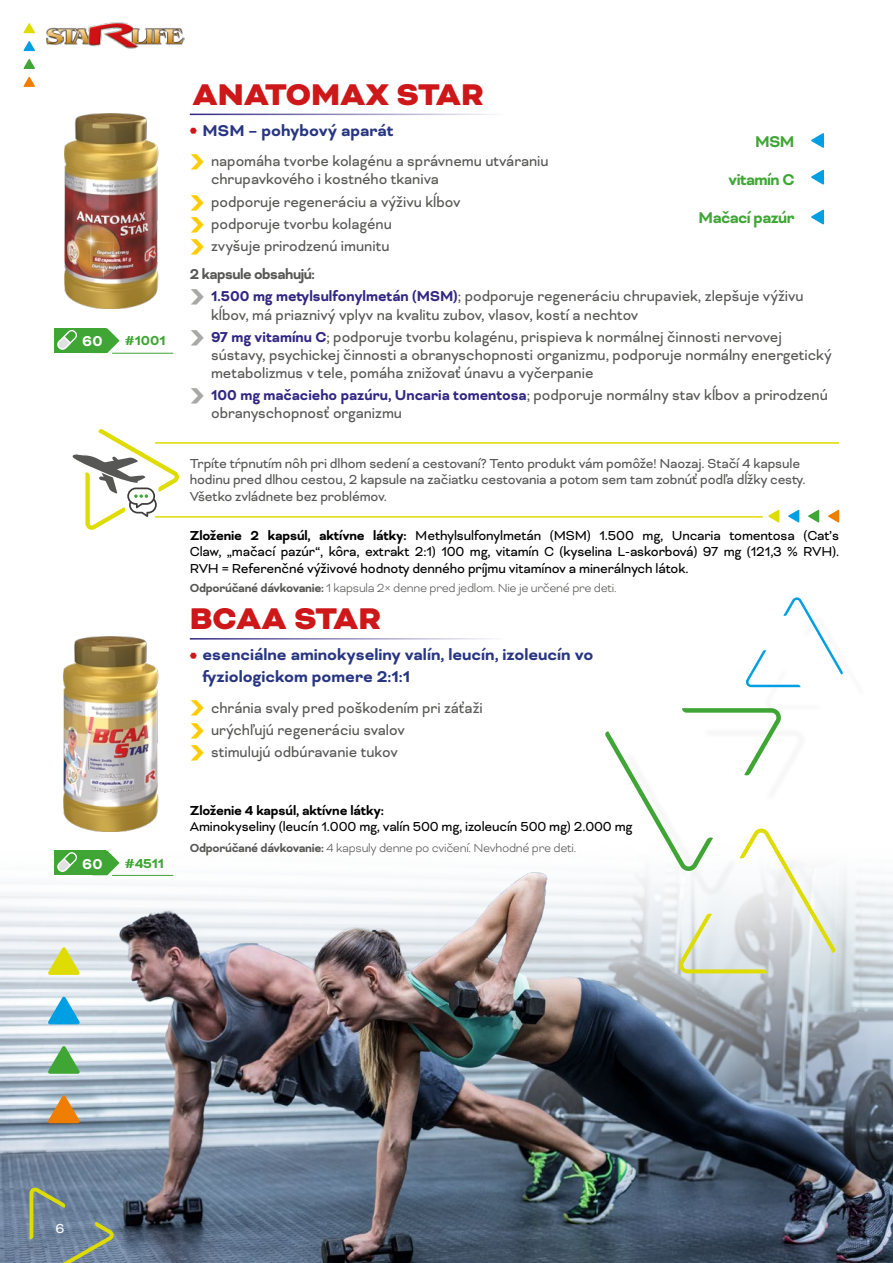
<style>
.page{position:relative;width:893px;height:1263px;background:#fff}
.page>*{position:absolute;margin:0;border:0;box-sizing:border-box;transform-origin:0 0}
.t1{font:900 34.5px "Bicyclette";color:#cd1719}
.t2{font:700 18px/21.6px "Bicyclette";color:#283583}
.t3{font:700 18px/38.2px "Bicyclette";letter-spacing:-.03em;color:#3fa535;text-align:right;scale:.96 1}
.t4{font:16.5px/22.2px "Bicyclette";color:#575756;scale:.95 1}
.t5{font:700 16.5px "Bicyclette";color:#fff}
.t6{font:15px/16.5px "Bicyclette";letter-spacing:-.01em;color:#000;text-align:justify;scale:.96 1}
.t7{font:15px/16.5px "Bicyclette";letter-spacing:-.01em;color:#575756;scale:.96 1}
.t8{font:700 15px "Bicyclette";letter-spacing:-.01em;color:#000;scale:.96 1}
.t9{font:700 15px "Bicyclette";color:#3fa535}
.t10{font:15px "Bicyclette";color:#fff}
.t11{font:300 13.5px "Bicyclette";letter-spacing:-.02em;color:#575756;scale:.96 1}
.s1{font-family:"Sport Katalog";font-weight:400;font-size:8.25px;color:#cd1719}
.s2{font-family:"Sport Katalog";font-size:23.25px;color:#ffcc03}
.s3{font-weight:700}
.s4{font-family:"Sport Katalog";font-size:23.25px;color:#a8a8a7}
.s5{font-weight:700;color:#312783}
</style>
<div class="page">
<hr style="left:190px;top:114px;width:317px;height:1px;background:#312783">
<img style="left:64px;top:114px;width:94px;height:195px">
<hr style="left:155px;top:442px;width:684px;height:2px;background:#dedc00">
<svg style="left:768px;top:510px;width:11px;height:13px"></svg>
<svg style="left:788px;top:510px;width:11px;height:13px"></svg>
<svg style="left:808px;top:510px;width:11px;height:13px"></svg>
<svg style="left:828px;top:510px;width:11px;height:13px"></svg>
<hr style="left:155px;top:516px;width:608px;height:2px;background:#dedc00">
<svg style="left:72px;top:429px;width:108px;height:101px"></svg>
<hr style="left:190px;top:638px;width:317px;height:1px;background:#312783">
<img style="left:64px;top:636px;width:94px;height:101px">
<img style="left:0;top:737px;width:893px;height:526px">
<svg style="left:48px;top:947px;width:32px;height:28px"></svg>
<svg style="left:48px;top:996px;width:32px;height:28px"></svg>
<svg style="left:48px;top:1046px;width:32px;height:28px"></svg>
<svg style="left:48px;top:1095px;width:32px;height:28px"></svg>
<div style="left:705px;top:855px;width:169px;height:158px;background:#000;opacity:.05"></div>
<svg style="left:604px;top:708px;width:232px;height:265px"></svg>
<div style="left:762px;top:613px;width:105px;height:98px;background:#fff"></div>
<svg style="left:746px;top:597px;width:97px;height:90px"></svg>
<div style="left:54px;top:328px;width:52px;height:25px;background:#3fa535"></div>
<svg style="left:106px;top:328px;width:14px;height:25px"></svg>
<hr style="left:112px;top:353px;width:61px;height:1px;background:#3fa535">
<svg style="left:57px;top:330px;width:20px;height:20px"></svg>
<div style="left:54px;top:850px;width:52px;height:25px;background:#3fa535"></div>
<svg style="left:106px;top:850px;width:14px;height:25px"></svg>
<hr style="left:112px;top:875px;width:61px;height:1px;background:#3fa535">
<svg style="left:57px;top:852px;width:20px;height:20px"></svg>
<svg style="left:811px;top:133px;width:13px;height:15px"></svg>
<svg style="left:811px;top:170px;width:13px;height:15px"></svg>
<svg style="left:811px;top:209px;width:13px;height:16px"></svg>
<svg style="left:29px;top:1186px;width:85px;height:77px;background:#788a8e"></svg>
<svg style="left:23px;top:23px;width:12px;height:10px"></svg>
<svg style="left:23px;top:41px;width:12px;height:10px"></svg>
<svg style="left:23px;top:59px;width:12px;height:10px"></svg>
<svg style="left:23px;top:77px;width:12px;height:10px"></svg>
<img style="left:46px;top:23px;width:139px;height:26px">
<p class="t5" style="left:82px;top:332px;width:22px">60</p>
<p class="t9" style="left:125px;top:332px;width:42px">#1001</p>
<p class="t5" style="left:82px;top:854px;width:22px">60</p>
<p class="t9" style="left:125px;top:854px;width:41px">#4511</p>
<h1 class="t1" style="left:192px;top:74px;width:293px">ANATOMAX STAR</h1>
<p class="t2" style="left:190px;top:120px;width:205px"><span class="s1">B</span> MSM – pohybový aparát</p>
<p class="t4" style="left:211px;top:152px;width:357px;line-height:18px;text-indent:-21px"><span class="s2">C</span> napomáha tvorbe kolagénu a správnemu utváraniu chrupavkového i kostného tkaniva</p>
<p class="t4" style="left:190px;top:191px;width:287px"><span class="s2">C</span> podporuje regeneráciu a výživu kĺbov<br><span class="s2">C</span> podporuje tvorbu kolagénu<br><span class="s2">C</span> zvyšuje prirodzenú imunitu</p>
<p class="t4" style="left:190px;top:263px;width:648px"><span class="s3">2 kapsule obsahujú:<br></span><span class="s4">C</span> <span class="s5">1.500 mg metylsulfonylmetán (MSM)</span>; podporuje regeneráciu chrupaviek, zlepšuje výživu</p>
<p class="t4" style="left:190px;top:303px;width:625px;text-indent:21px">kĺbov, má priaznivý vplyv na kvalitu zubov, vlasov, kostí a nechtov<br><span class="s4">C</span> <span class="s5">97 mg vitamínu C</span>; podporuje tvorbu kolagénu, prispieva k normálnej činnosti nervovej</p>
<p class="t4" style="left:211px;top:346px;width:655px;line-height:18px">sústavy, psychickej činnosti a obranyschopnosti organizmu, podporuje normálny energetický metabolizmus v tele, pomáha znižovať únavu a vyčerpanie</p>
<p class="t4" style="left:211px;top:386px;width:651px;line-height:18px;text-indent:-21px"><span class="s4">C</span> <span class="s5">100 mg mačacieho pazúru, Uncaria tomentosa</span>; podporuje normálny stav kĺbov a prirodzenú obranyschopnosť organizmu</p>
<p class="t3" style="left:699px;top:122px;width:101px">MSM<br>vitamín C<br>Mačací pazúr</p>
<p class="t7" style="left:190px;top:455px;width:643px">Trpíte tŕpnutím nôh pri dlhom sedení a cestovaní? Tento produkt vám pomôže! Naozaj. Stačí 4 kapsule hodinu pred dlhou cestou, 2 kapsule na začiatku cestovania a potom sem tam zobnúť podľa dĺžky cesty.<br>Všetko zvládnete bez problémov.</p>
<p class="t6" style="left:190px;top:527px;width:678px"><span class="s3">Zloženie 2 kapsúl, aktívne látky:</span> Methylsulfonylmetán (MSM) 1.500 mg, Uncaria tomentosa (Cat’s Claw, „mačací pazúr“, kôra, extrakt 2:1) 100 mg, vitamín C (kyselina L-askorbová) 97 mg (121,3 % RVH).<br>RVH = Referenčné výživové hodnoty denného príjmu vitamínov a minerálnych látok.</p>
<p class="t11" style="left:190px;top:580px;width:446px"><span class="s3">Odporúčané dávkovanie:</span> 1 kapsula 2× denne pred jedlom. Nie je určené pre deti.</p>
<h1 class="t1" style="left:190px;top:598px;width:193px">BCAA STAR</h1>
<p class="t2" style="left:203px;top:644px;width:392px;text-indent:-13px"><span class="s1">B</span> esenciálne aminokyseliny valín, leucín, izoleucín vo fyziologickom pomere 2:1:1</p>
<p class="t4" style="left:190px;top:696px;width:310px"><span class="s2">C</span> chránia svaly pred poškodením pri záťaži<br><span class="s2">C</span> urýchľujú regeneráciu svalov<br><span class="s2">C</span> stimulujú odbúravanie tukov</p>
<p class="t8" style="left:190px;top:802px;width:204px">Zloženie 4 kapsúl, aktívne látky:</p>
<p class="t6" style="left:190px;top:819px;width:463px">Aminokyseliny (leucín 1.000 mg, valín 500 mg, izoleucín 500 mg) 2.000 mg</p>
<p class="t11" style="left:190px;top:840px;width:404px"><span class="s3">Odporúčané dávkovanie:</span> 4 kapsuly denne po cvičení. Nevhodné pre deti.</p>
<p class="t10" style="left:55px;top:1220px;width:11px">6</p>
</div>
